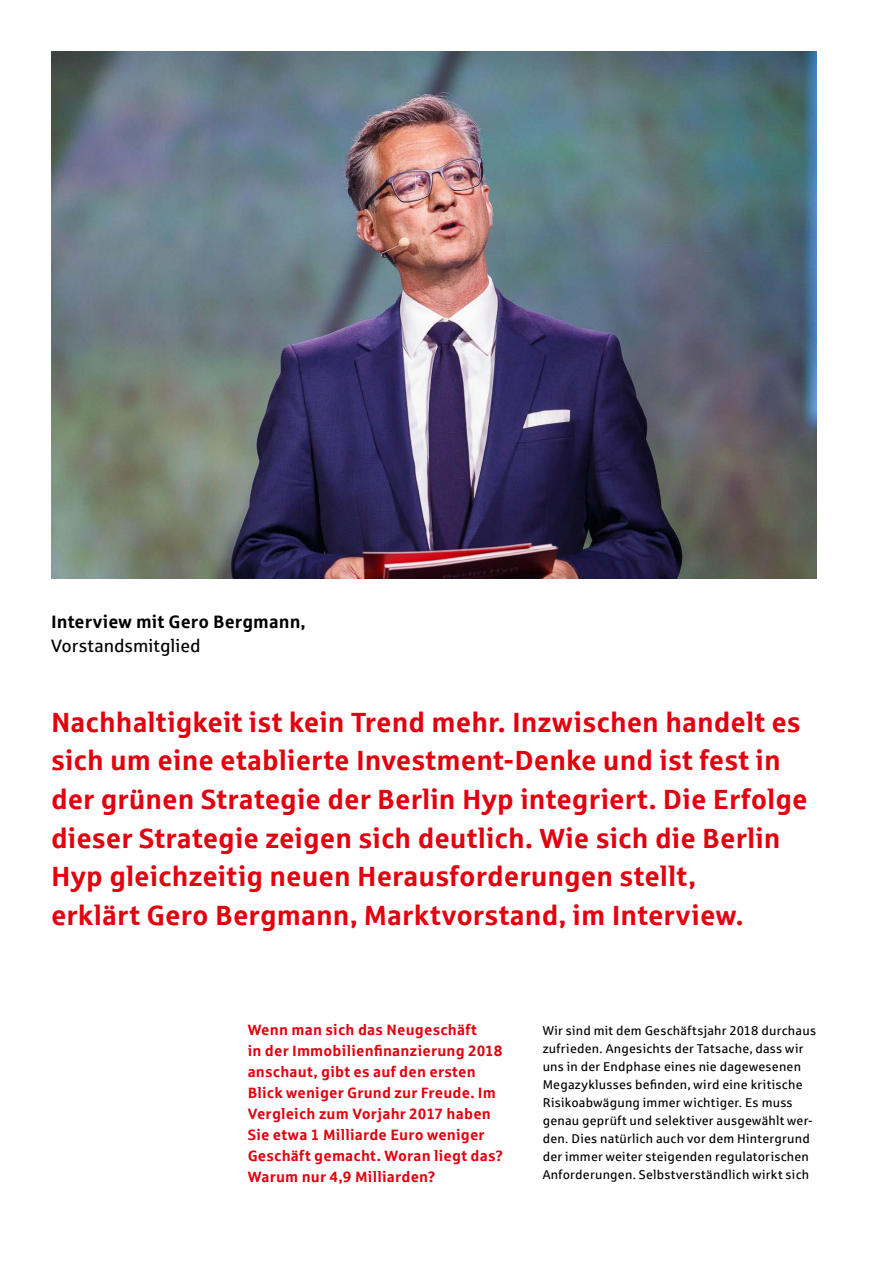
<style>
.page{position:relative;width:893px;height:1263px;background:#fff}
.page>*{position:absolute;margin:0;border:0;box-sizing:border-box;transform-origin:0 0}
.t1{font:700 27.75px/38.7px "Sparkasse Rg";letter-spacing:.005em;color:#e3000f}
.t2{font:700 18px "Sparkasse Rg";letter-spacing:.005em;color:#000}
.t3{font:18px "Sparkasse Rg";color:#000}
.t4{font:700 15px/21px "Sparkasse Rg";letter-spacing:.01em;color:#e3000f}
.t5{font:12.75px/18px "Sparkasse Rg";letter-spacing:.02em;color:#000}
</style>
<div class="page">
<img style="left:51px;top:51px;width:765px;height:527px">
<h2 class="t2" style="left:51px;top:610px;width:256px">Interview mit Gero Bergmann,</h2>
<h2 class="t3" style="left:51px;top:634px;width:151px">Vorstandsmitglied</h2>
<p class="t1" style="left:51px;top:701px;width:758px">Nachhaltigkeit ist kein Trend mehr. Inzwischen handelt es sich um eine etablierte Investment-Denke und ist fest in der grünen Strategie der Berlin Hyp integriert. Die Erfolge dieser Strategie zeigen sich deutlich. Wie sich die Berlin Hyp gleichzeitig neuen Herausforderungen stellt,<br>erklärt Gero Bergmann, Marktvorstand, im Interview.</p>
<p class="t4" style="left:248px;top:1019px;width:257px">Wenn man sich das Neugeschäft<br>in der Immobilienfinanzierung 2018 anschaut, gibt es auf den ersten<br>Blick weniger Grund zur Freude. Im<br>Vergleich zum Vorjahr 2017 haben<br>Sie etwa 1 Milliarde Euro weniger<br>Geschäft gemacht. Woran liegt das?<br>Warum nur 4,9 Milliarden?</p>
<p class="t5" style="left:543px;top:1021px;width:275px">Wir sind mit dem Geschäftsjahr 2018 durchaus zufrieden. Angesichts der Tatsache, dass wir uns in der Endphase eines nie dagewesenen Megazyklusses befinden, wird eine kritische Risikoabwägung immer wichtiger. Es muss genau geprüft und selektiver ausgewählt wer&shy;den. Dies natürlich auch vor dem Hintergrund der immer weiter steigenden regulatorischen Anforderungen. Selbstverständlich wirkt sich</p>
</div>
